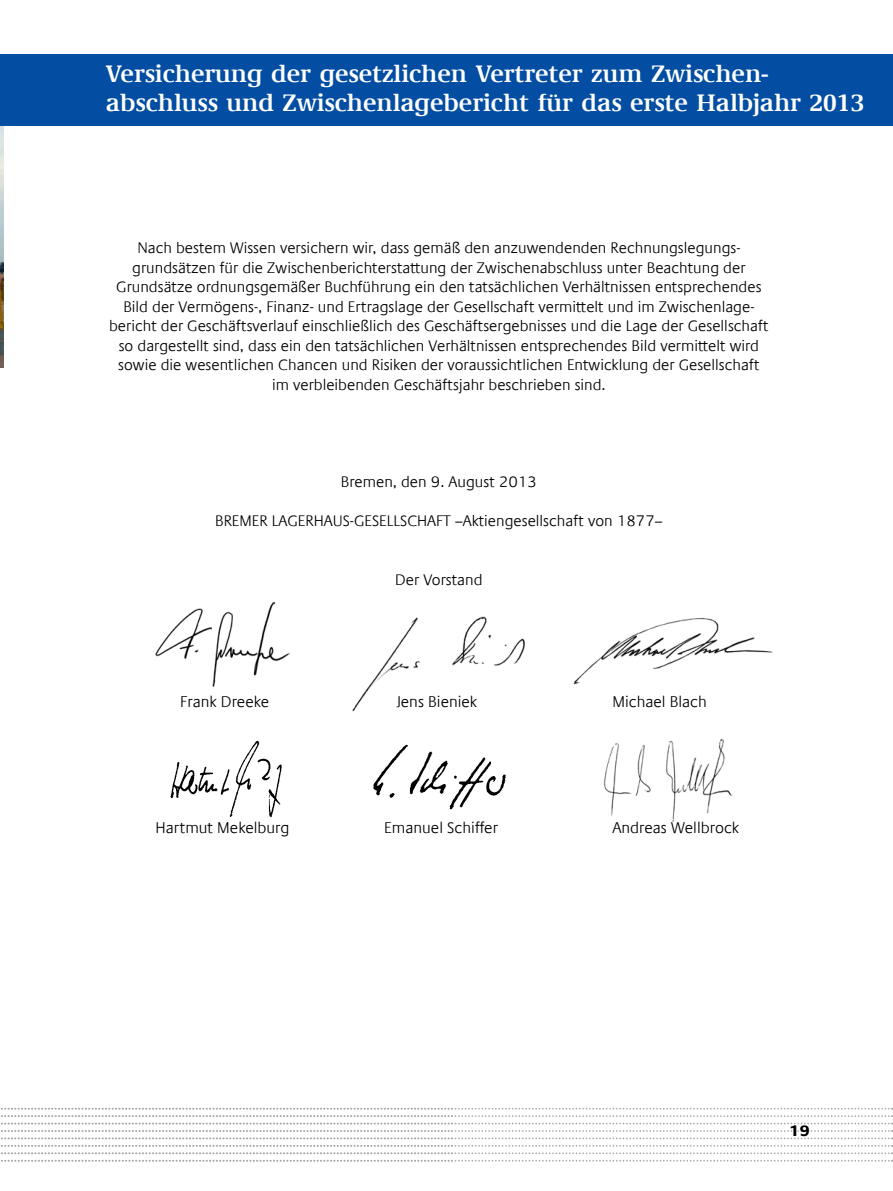
<style>
.page{position:relative;width:893px;height:1191px;background:#fff}
.page>*{position:absolute;margin:0;border:0;box-sizing:border-box;transform-origin:0 0}
.t1{font:700 24px/28.8px "Demos Com";color:#fff}
.t2{font:300 15.75px "Praxis Com";color:#000}
.t3{font:300 15.45px/19.5px "Praxis Com";color:#000;text-align:center}
.t4{font:700 15.45px "Praxis Com";color:#000;scale:1.1 1}
</style>
<div class="page">
<img style="left:0;top:126px;width:4px;height:241px">
<div style="left:0;top:54px;width:893px;height:72px;background:#034ea2"></div>
<svg style="left:1px;top:1107px;width:892px;height:2px"></svg>
<svg style="left:1px;top:1115px;width:892px;height:9px"></svg>
<svg style="left:1px;top:1130px;width:892px;height:1px"></svg>
<svg style="left:1px;top:1137px;width:892px;height:2px"></svg>
<svg style="left:1px;top:1145px;width:892px;height:1px"></svg>
<svg style="left:1px;top:1152px;width:892px;height:9px"></svg>
<img style="left:604px;top:738px;width:128px;height:84px">
<img style="left:352px;top:616px;width:173px;height:96px">
<img style="left:373px;top:744px;width:133px;height:66px">
<img style="left:170px;top:740px;width:112px;height:78px">
<img style="left:155px;top:602px;width:135px;height:85px">
<img style="left:573px;top:617px;width:200px;height:68px">
<h1 class="t1" style="left:106px;top:59px;width:760px">Versicherung der gesetzlichen Vertreter zum Zwischen&shy;abschluss und Zwischenlagebericht für das erste Halbjahr 2013</h1>
<p class="t3" style="left:109px;top:238px;width:661px">Nach bestem Wissen versichern wir, dass gemäß den anzuwendenden Rechnungslegungs&shy;grundsätzen für die Zwischenberichterstattung der Zwischenabschluss unter Beachtung der Grundsätze ordnungsgemäßer Buchführung ein den tatsächlichen Verhältnissen entsprechendes Bild der Vermögens-, Finanz- und Ertragslage der Gesellschaft vermittelt und im Zwischenlage&shy;bericht der Geschäftsverlauf einschließlich des Geschäftsergebnisses und die Lage der Gesellschaft so dargestellt sind, dass ein den tatsächlichen Verhältnissen entsprechendes Bild vermittelt wird sowie die wesentlichen Chancen und Risiken der voraussichtlichen Entwicklung der Gesellschaft im verbleibenden Geschäftsjahr beschrieben sind.</p>
<p class="t3" style="left:341px;top:472px;width:198px">Bremen, den 9. August 2013</p>
<p class="t3" style="left:215px;top:511px;width:449px">BREMER LAGERHAUS-GESELLSCHAFT –Aktiengesellschaft von 1877–</p>
<p class="t3" style="left:395px;top:570px;width:89px">Der Vorstand</p>
<p class="t2" style="left:180px;top:693px;width:90px">Frank Dreeke</p>
<p class="t2" style="left:396px;top:693px;width:82px">Jens Bieniek</p>
<p class="t2" style="left:612px;top:693px;width:96px">Michael Blach</p>
<p class="t2" style="left:156px;top:819px;width:135px">Hartmut Mekelburg</p>
<p class="t2" style="left:384px;top:819px;width:115px">Emanuel Schiffer</p>
<p class="t2" style="left:612px;top:819px;width:128px">Andreas Wellbrock</p>
<p class="t4" style="left:789px;top:1121px;width:21px">19</p>
</div>
